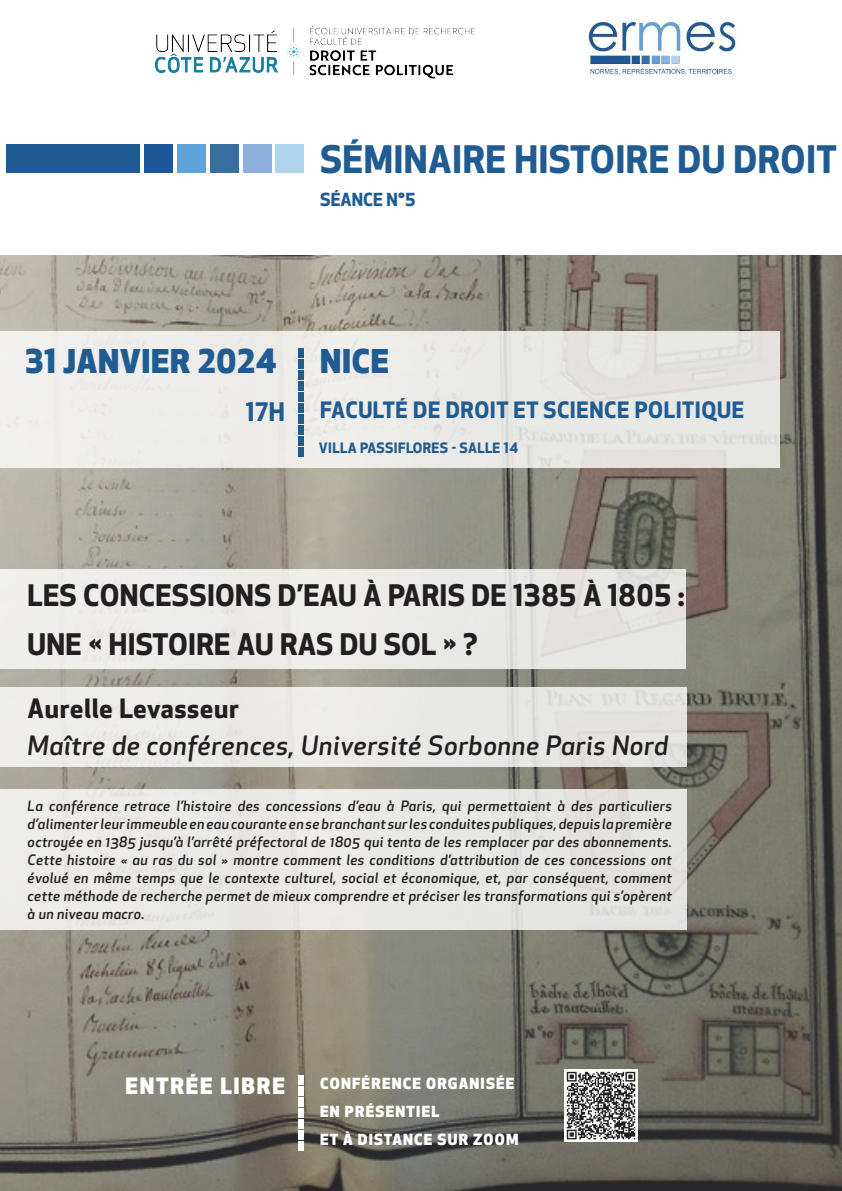
<style>
.page{position:relative;width:842px;height:1191px;background:#fff}
.page>*{position:absolute;margin:0;border:0;box-sizing:border-box;transform-origin:0 0}
.t1{font:700 37px "Apex New";letter-spacing:.01em;color:#205b92}
.t2{font:800 32px "Apex New";letter-spacing:.025em;color:#205b92}
.t3{font:700 29px/49px "Apex New";letter-spacing:.01em;color:#231f20}
.t4{font:italic 500 26px "Apex New";letter-spacing:.025em;color:#231f20}
.t5{font:700 26px "Apex New";letter-spacing:.025em;color:#231f20}
.t6{font:700 25px "Apex New";color:#205b92}
.t7{font:700 22px "Apex New";letter-spacing:.025em;color:#205b92}
.t8{font:800 22px "Apex New";letter-spacing:.08em;color:#fff}
.t9{font:700 17.6px "Apex New";color:#205b92}
.t10{font:800 15px/28px "Apex New";letter-spacing:.08em;color:#fff}
.t11{font:italic 500 14px/18px "Apex New";letter-spacing:.025em;color:#231f20;text-align:justify}
.t12{font:700 14px "Apex New";letter-spacing:.025em;color:#205b92}
</style>
<div class="page">
<img style="left:0;top:255px;width:842px;height:936px">
<div style="left:0;top:332px;width:780px;height:136px;background:#ebebe8"></div>
<img style="left:155px;top:25px;width:320px;height:54px">
<img style="left:588px;top:21px;width:148px;height:54px">
<div style="left:6px;top:145px;width:134px;height:28px;background:#1f5a92"></div>
<div style="left:210px;top:145px;width:28px;height:28px;background:#386e9e"></div>
<div style="left:178px;top:145px;width:28px;height:28px;background:#60a3d8"></div>
<div style="left:243px;top:145px;width:28px;height:28px;background:#8db1dd"></div>
<div style="left:276px;top:145px;width:28px;height:28px;background:#afd4f0"></div>
<div style="left:145px;top:145px;width:28px;height:28px;background:#1e5897"></div>
<div style="left:0;top:569px;width:685px;height:99px;background:#ebeae8"></div>
<div style="left:0;top:687px;width:687px;height:80px;background:#eae9e7"></div>
<div style="left:0;top:789px;width:687px;height:140px;background:#e8e8e5"></div>
<div style="left:298px;top:370px;width:5px;height:9px;background:#205b92"></div>
<div style="left:298px;top:359px;width:5px;height:9px;background:#205b92"></div>
<div style="left:298px;top:381px;width:5px;height:9px;background:#205b92"></div>
<div style="left:298px;top:392px;width:5px;height:9px;background:#205b92"></div>
<div style="left:298px;top:348px;width:5px;height:9px;background:#205b92"></div>
<div style="left:298px;top:425px;width:5px;height:9px;background:#205b92"></div>
<div style="left:298px;top:414px;width:5px;height:9px;background:#205b92"></div>
<div style="left:298px;top:436px;width:5px;height:9px;background:#205b92"></div>
<div style="left:298px;top:447px;width:5px;height:9px;background:#205b92"></div>
<div style="left:298px;top:403px;width:5px;height:9px;background:#205b92"></div>
<img style="left:564px;top:1069px;width:73px;height:73px">
<div style="left:298px;top:1097px;width:5px;height:9px;background:#fff"></div>
<div style="left:298px;top:1086px;width:5px;height:9px;background:#fff"></div>
<div style="left:298px;top:1108px;width:5px;height:9px;background:#fff"></div>
<div style="left:298px;top:1119px;width:5px;height:9px;background:#fff"></div>
<div style="left:298px;top:1075px;width:5px;height:9px;background:#fff"></div>
<div style="left:298px;top:1141px;width:5px;height:9px;background:#fff"></div>
<div style="left:298px;top:1130px;width:5px;height:9px;background:#fff"></div>
<h1 class="t1" style="left:320px;top:132px;width:518px">SÉMINAIRE HISTOIRE DU DROIT</h1>
<p class="t9" style="left:320px;top:187px;width:97px">SÉANCE N°5</p>
<h2 class="t2" style="left:26px;top:339px;width:252px">31 JANVIER 2024</h2>
<h2 class="t2" style="left:320px;top:339px;width:70px">NICE</h2>
<h3 class="t6" style="left:246px;top:393px;width:40px">17H</h3>
<h3 class="t7" style="left:320px;top:394px;width:425px">FACULTÉ DE DROIT ET SCIENCE POLITIQUE</h3>
<p class="t12" style="left:319px;top:437px;width:201px">VILLA PASSIFLORES - SALLE 14</p>
<h3 class="t3" style="left:28px;top:569px;width:659px">LES CONCESSIONS D’EAU À PARIS DE 1385 À 1805 :<br>UNE « HISTOIRE AU RAS DU SOL » ?</h3>
<h3 class="t5" style="left:28px;top:689px;width:212px">Aurelle Levasseur</h3>
<h3 class="t4" style="left:28px;top:728px;width:642px">Maître de conférences, Université Sorbonne Paris Nord</h3>
<p class="t11" style="left:28px;top:796px;width:646px">La conférence retrace l’histoire des concessions d’eau à Paris, qui permettaient à des particuliers d’alimenter leur immeuble en eau courante en se branchant sur les conduites publiques, depuis la première octroyée en 1385 jusqu’à l’arrêté préfectoral de 1805 qui tenta de les remplacer par des abonnements.<br>Cette histoire « au ras du sol » montre comment les conditions d’attribution de ces concessions ont évolué en même temps que le contexte culturel, social et économique, et, par conséquent, comment cette méthode de recherche permet de mieux comprendre et préciser les transformations qui s’opèrent à un niveau macro.</p>
<h3 class="t8" style="left:126px;top:1070px;width:161px">ENTRÉE LIBRE</h3>
<p class="t10" style="left:320px;top:1068px;width:200px">CONFÉRENCE ORGANISÉE<br>EN PRÉSENTIEL<br>ET À DISTANCE SUR ZOOM</p>
</div>
